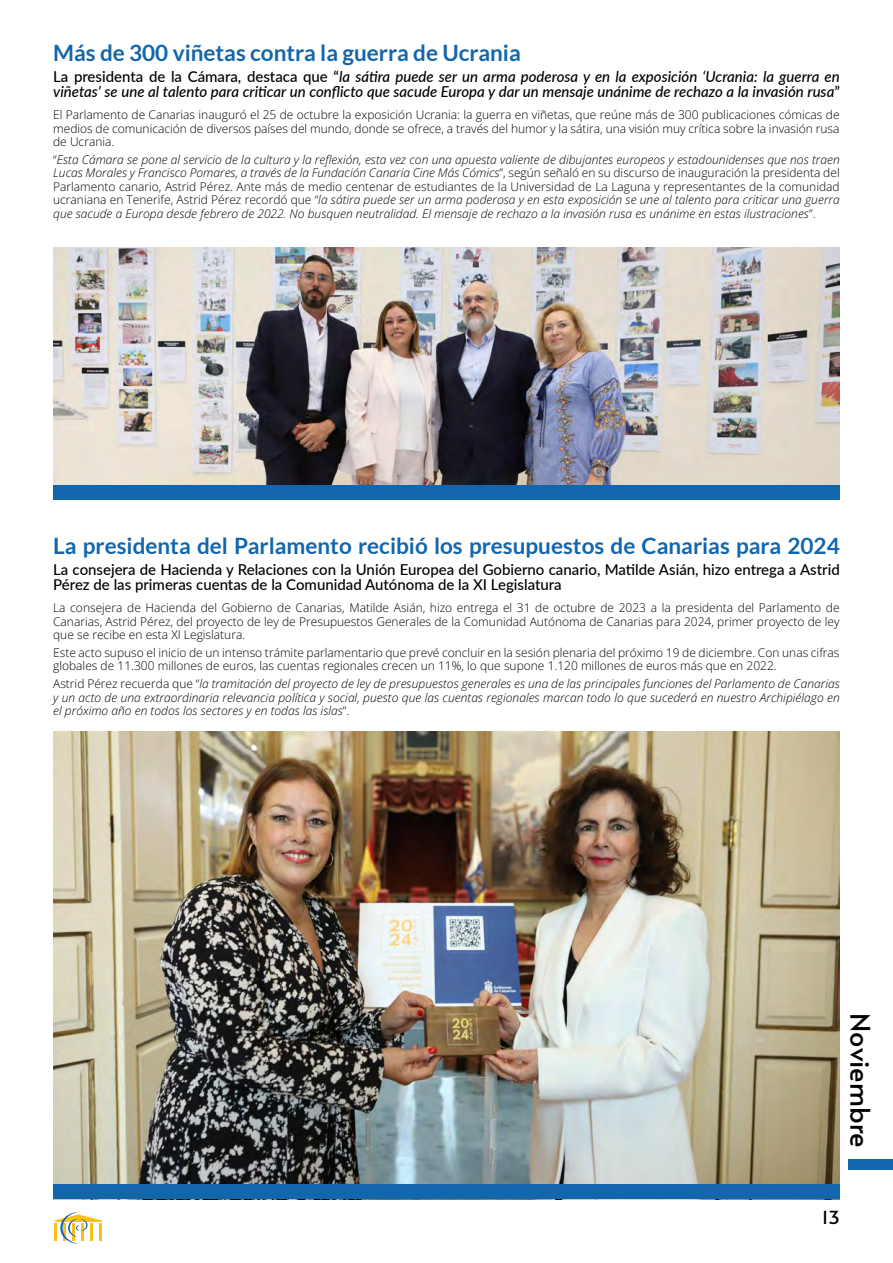
<style>
.page{position:relative;width:893px;height:1263px;background:#fff}
.page>*{position:absolute;margin:0;border:0;box-sizing:border-box;transform-origin:0 0}
.t1{font:27px "Alata";color:#000}
.t2{font:700 22.5px "Lato";color:#1266ac}
.t3{font:18px "Alata";color:#000}
.t4{font:italic 500 15px/15px "Lato";color:#000}
.t5{font:500 15px/15px "Lato";color:#000}
.t6{font:italic 12px/13.5px "Open Sans";color:#000;text-align:justify}
.t7{font:12px/13.5px "Open Sans";color:#000;text-align:justify}
.s1{font-style:normal}
</style>
<div class="page">
<div style="left:849px;top:1159px;width:44px;height:10px;background:#1266ac"></div>
<svg style="left:55px;top:1212px;width:47px;height:31px"></svg>
<img style="left:53px;top:248px;width:787px;height:237px">
<div style="left:53px;top:485px;width:787px;height:15px;background:#1266ac"></div>
<img style="left:53px;top:731px;width:787px;height:453px">
<div style="left:53px;top:1184px;width:787px;height:15px;background:#1266ac"></div>
<h2 class="t2" style="left:53px;top:40px;width:469px">Más de 300 viñetas contra la guerra de Ucrania</h2>
<p class="t4" style="left:53px;top:68px;width:788px"><span class="s1">La presidenta de la Cámara, destaca que “</span>la sátira puede ser un arma poderosa y en la exposición ‘Ucrania: la guerra en viñetas’ se une al talento para criticar un conflicto que sacude Europa y dar un mensaje unánime de rechazo a la invasión rusa<span class="s1">”</span></p>
<p class="t7" style="left:53px;top:108px;width:788px">El Parlamento de Canarias inauguró el 25 de octubre la exposición Ucrania: la guerra en viñetas, que reúne más de 300 publicaciones cómicas de medios de comunicación de diversos países del mundo, donde se ofrece, a través del humor y la sátira, una visión muy crítica sobre la invasión rusa de Ucrania.</p>
<p class="t6" style="left:53px;top:152px;width:788px"><span class="s1">“</span>Esta Cámara se pone al servicio de la cultura y la reflexión, esta vez con una apuesta valiente de dibujantes europeos y estadounidenses que nos traen Lucas Morales y Francisco Pomares, a través de la Fundación Canaria Cine Más Cómics<span class="s1">”, según señaló en su discurso de inauguración la presidenta del Parlamento canario, Astrid Pérez. Ante más de medio centenar de estudiantes de la Universidad de La Laguna y representantes de la comunidad ucraniana en Tenerife, Astrid Pérez recordó que “</span>la sátira puede ser un arma poderosa y en esta exposición se une al talento para criticar una guerra que sacude a Europa desde febrero de 2022. No busquen neutralidad. El mensaje de rechazo a la invasión rusa es unánime en estas ilustraciones<span class="s1">”.</span></p>
<h2 class="t2" style="left:53px;top:533px;width:788px">La presidenta del Parlamento recibió los presupuestos de Canarias para 2024</h2>
<p class="t5" style="left:53px;top:561px;width:788px">La consejera de Hacienda y Relaciones con la Unión Europea del Gobierno canario, Matilde Asián, hizo entrega a Astrid<br>Pérez de las primeras cuentas de la Comunidad Autónoma de la XI Legislatura</p>
<p class="t7" style="left:53px;top:601px;width:788px">La consejera de Hacienda del Gobierno de Canarias, Matilde Asián, hizo entrega el 31 de octubre de 2023 a la presidenta del Parlamento de Canarias, Astrid Pérez, del proyecto de ley de Presupuestos Generales de la Comunidad Autónoma de Canarias para 2024, primer proyecto de ley que se recibe en esta XI Legislatura.</p>
<p class="t7" style="left:53px;top:645px;width:788px">Este acto supuso el inicio de un intenso trámite parlamentario que prevé concluir en la sesión plenaria del próximo 19 de diciembre. Con unas cifras globales de 11.300 millones de euros, las cuentas regionales crecen un 11%, lo que supone 1.120 millones de euros más que en 2022.</p>
<p class="t6" style="left:53px;top:676px;width:788px"><span class="s1">Astrid Pérez recuerda que “</span>la tramitación del proyecto de ley de presupuestos generales es una de las principales funciones del Parlamento de Canarias y un acto de una extraordinaria relevancia política y social, puesto que las cuentas regionales marcan todo lo que sucederá en nuestro Archipiélago en el próximo año en todos los sectores y en todas las islas<span class="s1">”.</span></p>
<h1 class="t1" style="left:884px;top:1013px;width:136px;rotate:90deg">Noviembre</h1>
<h3 class="t3" style="left:822px;top:1202px;width:20px">13</h3>
</div>
